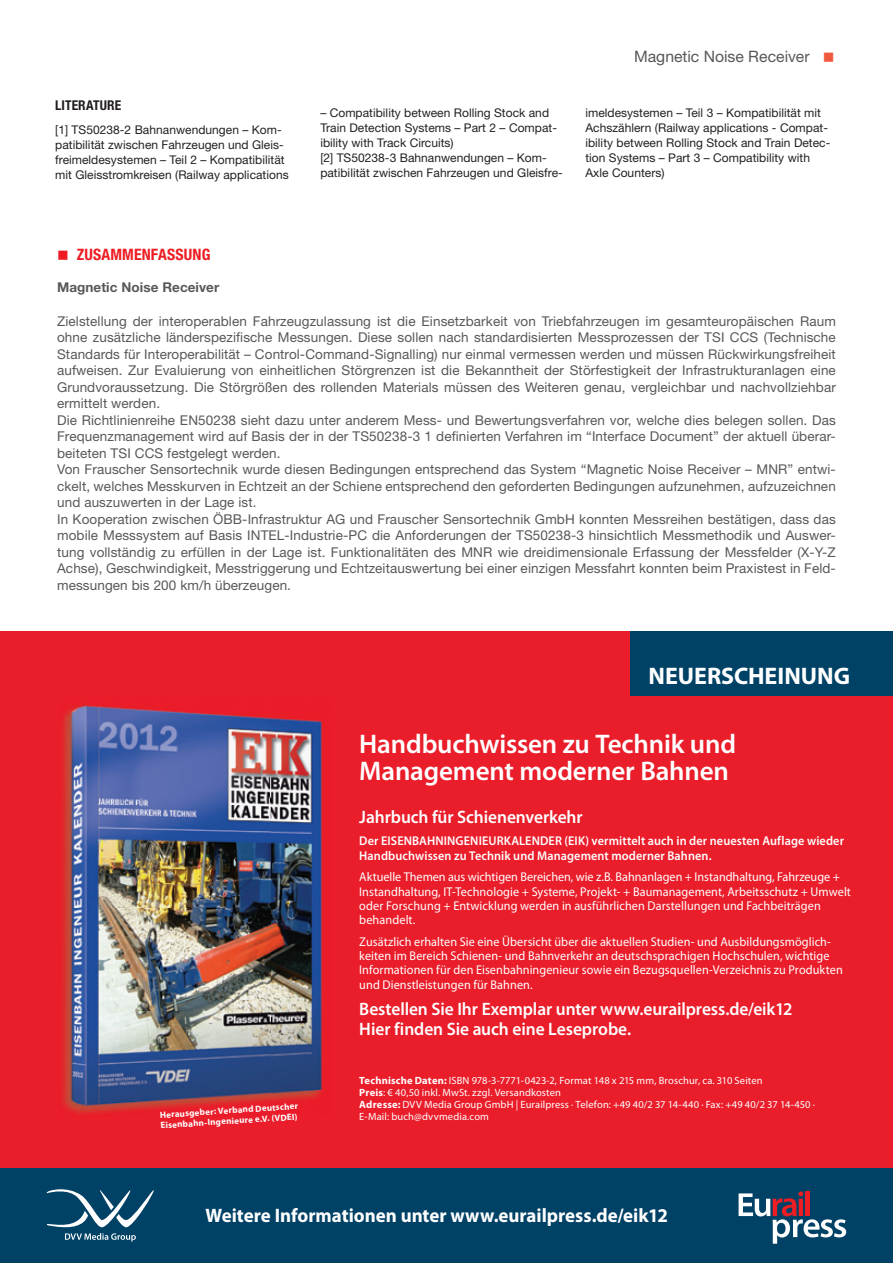
<style>
.page{position:relative;width:893px;height:1263px;background:#fff}
.page>*{position:absolute;margin:0;border:0;box-sizing:border-box;transform-origin:0 0}
.t1{font:600 27px/27px "Myriad Pro";letter-spacing:-.005em;color:#fff}
.t2{font:700 24px "Myriad Pro";color:#fff}
.t3{font:700 19.5px "Myriad Pro";color:#fff}
.t4{font:600 18px/19.5px "Myriad Pro";letter-spacing:-.005em;color:#fff}
.t5{font:15.75px "Helvetica Neue LT Std";color:#57585a}
.t6{font:700 condensed 15.75px "Helvetica Neue LT Std";letter-spacing:.01em;color:#ee1d23}
.t7{font:13.5px/16.5px "Helvetica Neue LT Std";letter-spacing:.01em;color:#57585a}
.t8{font:700 13.5px "Helvetica Neue LT Std";letter-spacing:.005em;color:#57585a}
.t9{font:700 condensed 13.5px "Helvetica Neue LT Std";letter-spacing:.005em;color:#231f20}
.t10{font:12.75px/14.2px "Myriad Pro";letter-spacing:.005em;color:#fff;scale:.96 1}
.t11{font:600 12.75px/14.2px "Myriad Pro";letter-spacing:.01em;color:#fff;scale:.96 1}
.t12{font:12px/15px "Helvetica Neue LT Std";letter-spacing:.005em;color:#231f20}
.t13{font:10.5px/12px "Myriad Pro";letter-spacing:.01em;color:#fff}
.t14{font:700 9px/10.5px "Myriad Pro";color:#fff}
.s1{font-weight:700}
</style>
<div class="page">
<div style="left:0;top:631px;width:893px;height:557px;background:#ea1d2a"></div>
<div style="left:630px;top:631px;width:263px;height:65px;background:#004166"></div>
<div style="left:0;top:1168px;width:893px;height:95px;background:#004166"></div>
<svg style="left:739px;top:1191px;width:107px;height:53px"></svg>
<svg style="left:47px;top:1189px;width:107px;height:52px"></svg>
<img style="left:64px;top:705px;width:258px;height:408px">
<p class="t9" style="left:55px;top:100px;width:67px">LITERATURE</p>
<p class="t12" style="left:55px;top:123px;width:235px">[1] TS50238-2 Bahnanwendungen – Kom&shy;patibilität zwischen Fahrzeugen und Gleis&shy;freimeldesystemen – Teil 2 – Kompatibilität mit Gleisstromkreisen (Railway applications</p>
<p class="t5" style="left:634px;top:50px;width:177px">Magnetic Noise Receiver</p>
<p class="t12" style="left:320px;top:107px;width:244px">– Compatibility between Rolling Stock and Train Detection Systems – Part 2 – Compat&shy;ibility with Track Circuits)<br>[2] TS50238-3 Bahnanwendungen – Kom&shy;patibilität zwischen Fahrzeugen und Gleisfre-</p>
<p class="t12" style="left:585px;top:107px;width:246px">imeldesystemen – Teil 3 – Kompatibilität mit Achszählern (Railway applications - Compat&shy;ibility between Rolling Stock and Train Detec&shy;tion Systems – Part 3 – Compatibility with Axle Counters)</p>
<p class="t6" style="left:77px;top:248px;width:135px">ZUSAMMENFASSUNG</p>
<p class="t8" style="left:57px;top:282px;width:164px">Magnetic Noise Receiver</p>
<p class="t7" style="left:57px;top:314px;width:780px">Zielstellung der interoperablen Fahrzeugzulassung ist die Einsetzbarkeit von Triebfahrzeugen im gesamteuropäischen Raum ohne zusätzliche länderspezifische Messungen. Diese sollen nach standardisierten Messprozessen der TSI CCS (Technische Standards für Interoperabilität – Control-Command-Signalling) nur einmal vermessen werden und müssen Rückwirkungsfreiheit aufweisen. Zur Evaluierung von einheitlichen Störgrenzen ist die Bekanntheit der Störfestigkeit der Infrastrukturanlagen eine Grundvoraussetzung. Die Störgrößen des rollenden Materials müssen des Weiteren genau, vergleichbar und nachvollziehbar ermittelt werden.<br>Die Richtlinienreihe EN50238 sieht dazu unter anderem Mess- und Bewertungsverfahren vor, welche dies belegen sollen. Das Frequenzmanagement wird auf Basis der in der TS50238-3 1 definierten Verfahren im “Interface Document” der aktuell überar&shy;beiteten TSI CCS festgelegt werden.<br>Von Frauscher Sensortechnik wurde diesen Bedingungen entsprechend das System “Magnetic Noise Receiver – MNR” entwi&shy;ckelt, welches Messkurven in Echtzeit an der Schiene entsprechend den geforderten Bedingungen aufzunehmen, aufzuzeichnen und auszuwerten in der Lage ist.<br>In Kooperation zwischen ÖBB-Infrastruktur AG und Frauscher Sensortechnik GmbH konnten Messreihen bestätigen, dass das mobile Messsystem auf Basis INTEL-Industrie-PC die Anforderungen der TS50238-3 hinsichtlich Messmethodik und Auswer&shy;tung vollständig zu erfüllen in der Lage ist. Funktionalitäten des MNR wie dreidimensionale Erfassung der Messfelder (X-Y-Z Achse), Geschwindigkeit, Messtriggerung und Echtzeitauswertung bei einer einzigen Messfahrt konnten beim Praxistest in Feld&shy;messungen bis 200 km/h überzeugen.</p>
<h2 class="t2" style="left:648px;top:666px;width:203px">NEUERSCHEINUNG</h2>
<p class="t14" style="left:160px;top:1111px;width:140px;rotate:-4deg">Herausgeber: Verband Deutscher<br>Eisenbahn-Ingenieure e.V. (VDEI)</p>
<h1 class="t1" style="left:359px;top:733px;width:378px">Handbuchwissen zu Technik und<br>Management moderner Bahnen</h1>
<h3 class="t4" style="left:359px;top:808px;width:225px">Jahrbuch für Schienenverkehr</h3>
<p class="t11" style="left:359px;top:835px;width:506px">Der EISENBAHNINGENIEURKALENDER (EIK) vermittelt auch in der neuesten Auflage wieder<br>Handbuchwissen zu Technik und Management moderner Bahnen.</p>
<p class="t10" style="left:359px;top:871px;width:514px">Aktuelle Themen aus wichtigen Bereichen, wie z.B. Bahnanlagen + Instandhaltung, Fahrzeuge + Instandhaltung, IT-Technologie + Systeme, Projekt- + Baumanagement, Arbeitsschutz + Umwelt oder Forschung + Entwicklung werden in ausführlichen Darstellungen und Fachbeiträgen behandelt.</p>
<p class="t10" style="left:359px;top:935px;width:505px">Zusätzlich erhalten Sie eine Übersicht über die aktuellen Studien- und Ausbildungsmöglich&shy;keiten im Bereich Schienen- und Bahnverkehr an deutschsprachigen Hochschulen, wichtige Informationen für den Eisenbahningenieur sowie ein Bezugsquellen-Verzeichnis zu Produkten und Dienstleistungen für Bahnen.</p>
<h3 class="t4" style="left:359px;top:1001px;width:435px">Bestellen Sie Ihr Exemplar unter www.eurailpress.de/eik12<br>Hier finden Sie auch eine Leseprobe.</h3>
<p class="t13" style="left:359px;top:1075px;width:457px"><span class="s1">Technische Daten:</span> ISBN 978-3-7771-0423-2, Format 148 x 215 mm, Broschur, ca. 310 Seiten<br><span class="s1">Preis</span>: € 40,50 inkl. MwSt. zzgl. Versandkosten<br><span class="s1">Adresse:</span> DVV Media Group GmbH | Eurailpress · Telefon: +49 40/2 37 14-440 · Fax: +49 40/2 37 14-450 · E-Mail: buch@dvvmedia.com</p>
<h3 class="t3" style="left:206px;top:1208px;width:464px">Weitere Informationen unter www.eurailpress.de/eik12</h3>
</div>
